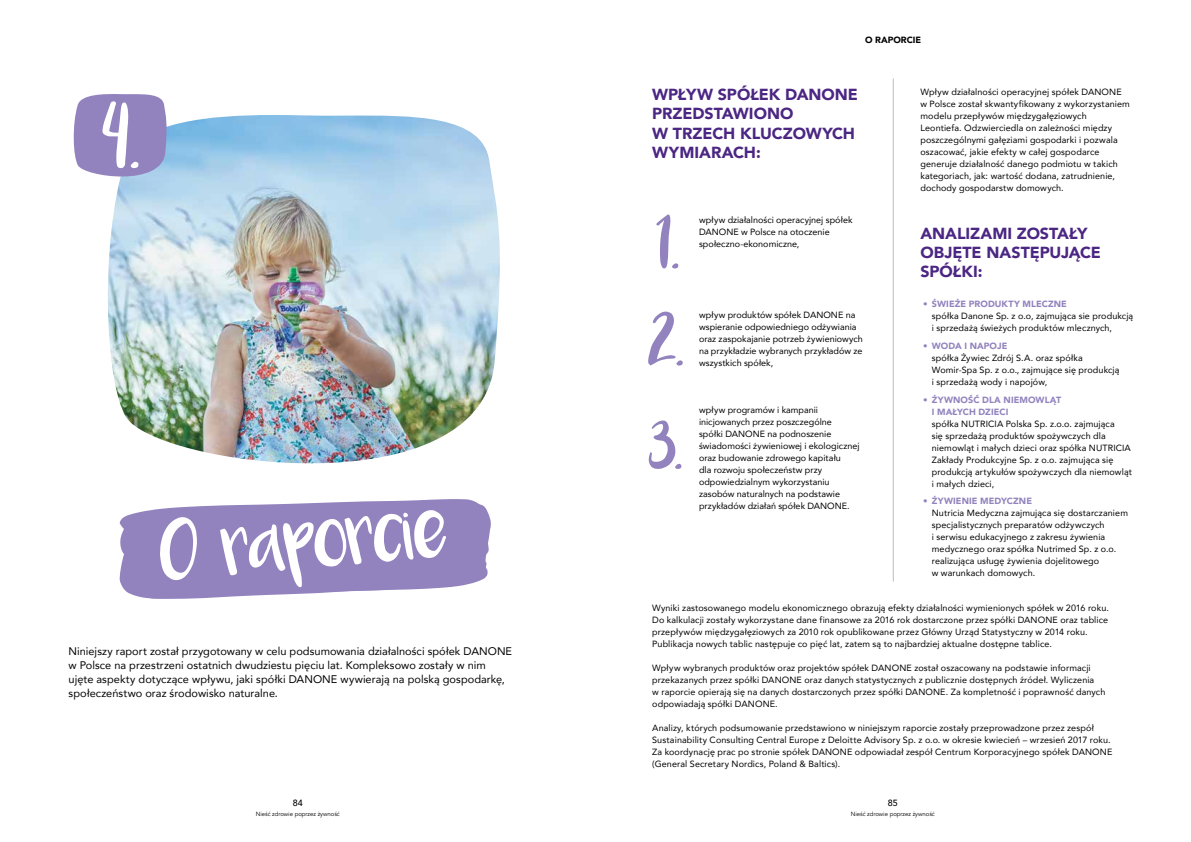
<style>
.page{position:relative;width:1191px;height:842px;background:#fff}
.page>*{position:absolute;margin:0;border:0;box-sizing:border-box;transform-origin:0 0}
.t1{font:900 16px/19.2px "Avenir";letter-spacing:-.005em;color:#4b2683}
.t2{font:11px/14px "Avenir";letter-spacing:.005em;color:#000}
.t3{font:9px/12px "Avenir";letter-spacing:.01em;color:#000}
.t4{font:900 9px/12px "Avenir";letter-spacing:.01em;color:#9283be}
.t5{font:900 9px "Avenir";color:#000}
.t6{font:500 9px "Avenir";color:#000}
.t7{font:6px "Avenir";color:#000}
.s1{color:#9283be}
.s2{font-weight:900;color:#9283be}
.s3{font-weight:400}
</style>
<div class="page">
<img style="left:108px;top:115px;width:392px;height:349px">
<svg style="left:73px;top:94px;width:95px;height:94px"></svg>
<svg style="left:120px;top:499px;width:371px;height:100px"></svg>
<hr style="left:892px;top:78px;width:1px;height:504px;background:#c0bfbf">
<svg style="left:648px;top:312px;width:35px;height:54px"></svg>
<svg style="left:648px;top:420px;width:33px;height:49px"></svg>
<svg style="left:656px;top:214px;width:22px;height:54px"></svg>
<p class="t2" style="left:69px;top:644px;width:445px">Niniejszy raport został przygotowany w celu podsumowania działalności spółek DANONE w Polsce na przestrzeni ostatnich dwudziestu pięciu lat. Kompleksowo zostały w nim ujęte aspekty dotyczące wpływu, jaki spółki DANONE wywierają na polską gospodarkę, społeczeństwo oraz środowisko naturalne.</p>
<p class="t6" style="left:293px;top:795px;width:11px">84</p>
<p class="t7" style="left:256px;top:810px;width:86px">Nieść zdrowie poprzez żywność</p>
<p class="t5" style="left:865px;top:32px;width:58px">O RAPORCIE</p>
<h1 class="t1" style="left:652px;top:85px;width:207px">WPŁYW SPÓŁEK DANONE<br>PRZEDSTAWIONO<br>W TRZECH KLUCZOWYCH<br>WYMIARACH:</h1>
<p class="t3" style="left:920px;top:85px;width:211px">Wpływ działalności operacyjnej spółek DANONE w Polsce został skwantyfikowany z wykorzystaniem modelu przepływów międzygałęziowych Leontiefa. Odzwierciedla on zależności między poszczególnymi gałęziami gospodarki i pozwala oszacować, jakie efekty w całej gospodarce generuje działalność danego podmiotu w takich kategoriach, jak: wartość dodana, zatrudnienie, dochody gospodarstw domowych.</p>
<p class="t3" style="left:699px;top:213px;width:155px">wpływ działalności operacyjnej spółek<br>DANONE w Polsce na otoczenie społeczno-ekonomiczne,</p>
<h1 class="t1" style="left:920px;top:223px;width:182px">ANALIZAMI ZOSTAŁY<br>OBJĘTE NASTĘPUJĄCE<br>SPÓŁKI:</h1>
<p class="t3" style="left:931px;top:298px;width:203px;text-indent:-9px"><span class="s1">•</span> <span class="s2">ŚWIEŻE PRODUKTY MLECZNE<br></span>spółka Danone Sp. z o.o, zajmująca sie produkcją i sprzedażą świeżych produktów mlecznych,</p>
<p class="t3" style="left:931px;top:340px;width:189px;text-indent:-9px"><span class="s1">•</span> <span class="s2">WODA I NAPOJE<br></span>spółka Żywiec Zdrój S.A. oraz spółka<br>Womir-Spa Sp. z o.o., zajmujące się produkcją i sprzedażą wody i napojów,</p>
<p class="t4" style="left:931px;top:393px;width:131px;text-indent:-9px"><span class="s3">•</span> ŻYWNOŚĆ DLA NIEMOWLĄT<br>I MAŁYCH DZIECI</p>
<p class="t3" style="left:931px;top:417px;width:202px">spółka NUTRICIA Polska Sp. z.o.o. zajmująca<br>się sprzedażą produktów spożywczych dla niemowląt i małych dzieci oraz spółka NUTRICIA Zakłady Produkcyjne Sp. z o.o. zajmująca się produkcją artykułów spożywczych dla niemowląt i małych dzieci,</p>
<p class="t3" style="left:931px;top:495px;width:198px;text-indent:-9px"><span class="s1">•</span> <span class="s2">ŻYWIENIE MEDYCZNE<br></span>Nutricia Medyczna zajmująca się dostarczaniem specjalistycznych preparatów odżywczych<br>i serwisu edukacyjnego z zakresu żywienia medycznego oraz spółka Nutrimed Sp. z o.o. realizująca usługę żywienia dojelitowego<br>w warunkach domowych.</p>
<p class="t3" style="left:652px;top:601px;width:458px">Wyniki zastosowanego modelu ekonomicznego obrazują efekty działalności wymienionych spółek w 2016 roku.<br>Do kalkulacji zostały wykorzystane dane finansowe za 2016 rok dostarczone przez spółki DANONE oraz tablice przepływów międzygałęziowych za 2010 rok opublikowane przez Główny Urząd Statystyczny w 2014 roku.<br>Publikacja nowych tablic następuje co pięć lat, zatem są to najbardziej aktualne dostępne tablice.</p>
<p class="t3" style="left:652px;top:661px;width:455px">Wpływ wybranych produktów oraz projektów spółek DANONE został oszacowany na podstawie informacji przekazanych przez spółki DANONE oraz danych statystycznych z publicznie dostępnych źródeł. Wyliczenia<br>w raporcie opierają się na danych dostarczonych przez spółki DANONE. Za kompletność i poprawność danych odpowiadają spółki DANONE.</p>
<p class="t3" style="left:652px;top:721px;width:462px">Analizy, których podsumowanie przedstawiono w niniejszym raporcie zostały przeprowadzone przez zespół Sustainability Consulting Central Europe z Deloitte Advisory Sp. z o.o. w okresie kwiecień – wrzesień 2017 roku.<br>Za koordynację prac po stronie spółek DANONE odpowiadał zespół Centrum Korporacyjnego spółek DANONE (General Secretary Nordics, Poland &amp; Baltics).</p>
<p class="t3" style="left:699px;top:308px;width:165px">wpływ produktów spółek DANONE na wspieranie odpowiedniego odżywiania oraz zaspokajanie potrzeb żywieniowych na przykładzie wybranych przykładów ze wszystkich spółek,</p>
<p class="t3" style="left:699px;top:404px;width:162px">wpływ programów i kampanii inicjowanych przez poszczególne<br>spółki DANONE na podnoszenie świadomości żywieniowej i ekologicznej oraz budowanie zdrowego kapitału<br>dla rozwoju społeczeństw przy odpowiedzialnym wykorzystaniu zasobów naturalnych na podstawie przykładów działań spółek DANONE.</p>
<p class="t6" style="left:887px;top:795px;width:11px">85</p>
<p class="t7" style="left:850px;top:810px;width:86px">Nieść zdrowie poprzez żywność</p>
</div>
